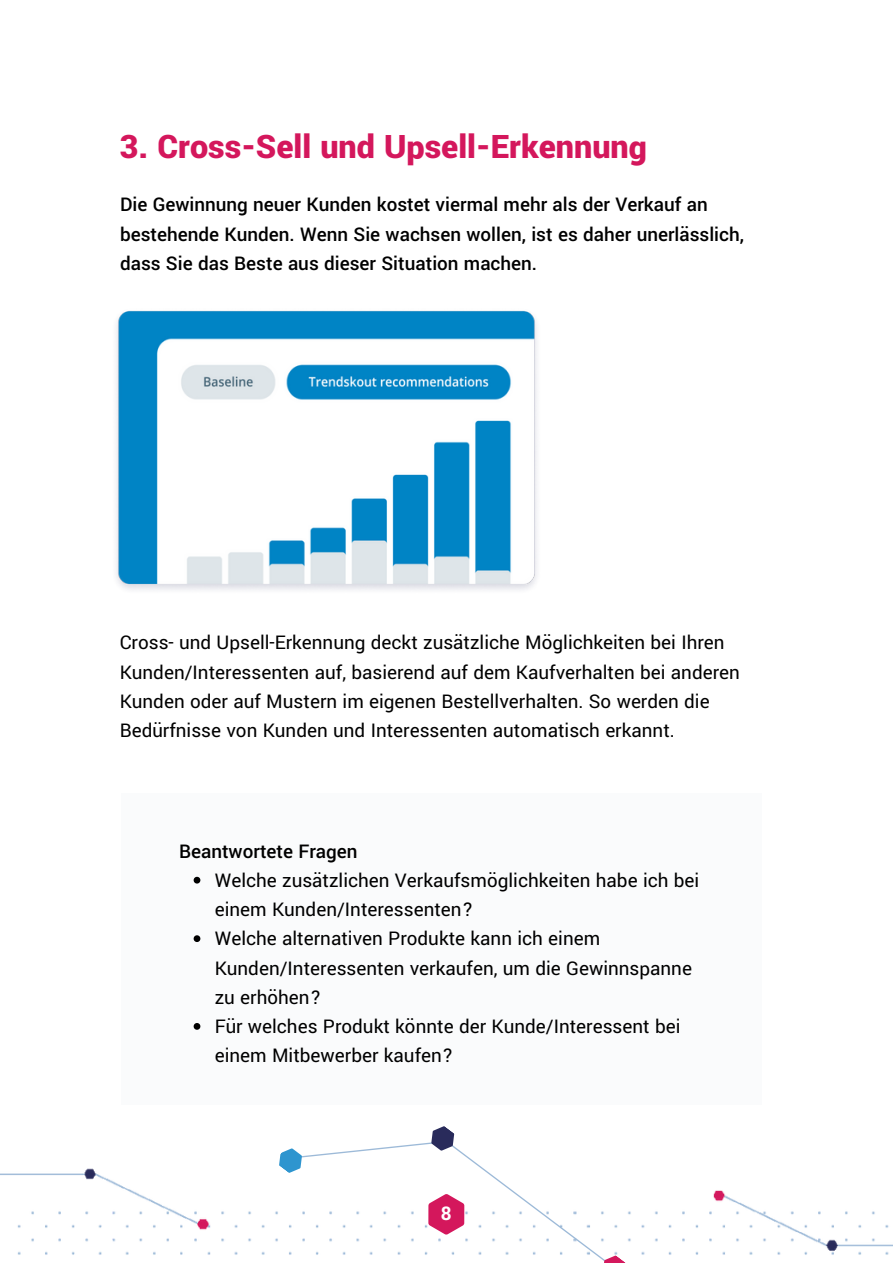
<style>
.page{position:relative;width:893px;height:1264px;background:#fff}
.page>*{position:absolute;margin:0;border:0;box-sizing:border-box;transform-origin:0 0}
.t1{font:900 36px "Yantramanav";color:#d4175c}
.t2{font:21px/29.2px "Yantramanav";color:#000}
.t3{font:500 21px/29.2px "Yantramanav";color:#000}
.t4{font:700 21px "Yantramanav";color:#fff}
</style>
<div class="page">
<svg style="left:275px;top:1126px;width:355px;height:136px"></svg>
<div style="left:121px;top:792px;width:640px;height:312px;background:#fafbfc"></div>
<svg style="left:194px;top:876px;width:6px;height:7px"></svg>
<svg style="left:194px;top:935px;width:6px;height:7px"></svg>
<svg style="left:194px;top:1023px;width:6px;height:6px"></svg>
<img style="left:116px;top:310px;width:421px;height:280px">
<h1 class="t1" style="left:120px;top:124px;width:528px">3. Cross-Sell und Upsell-Erkennung</h1>
<p class="t3" style="left:120px;top:190px;width:625px">Die Gewinnung neuer Kunden kostet viermal mehr als der Verkauf an bestehende Kunden. Wenn Sie wachsen wollen, ist es daher unerlässlich, dass Sie das Beste aus dieser Situation machen.</p>
<p class="t2" style="left:120px;top:628px;width:621px">Cross- und Upsell-Erkennung deckt zusätzliche Möglichkeiten bei Ihren Kunden/Interessenten auf, basierend auf dem Kaufverhalten bei anderen Kunden oder auf Mustern im eigenen Bestellverhalten. So werden die Bedürfnisse von Kunden und Interessenten automatisch erkannt.</p>
<p class="t3" style="left:179px;top:837px;width:180px">Beantwortete Fragen</p>
<p class="t2" style="left:215px;top:866px;width:486px">Welche zusätzlichen Verkaufsmöglichkeiten habe ich bei einem Kunden/Interessenten?<br>Welche alternativen Produkte kann ich einem Kunden/Interessenten verkaufen, um die Gewinnspanne zu erhöhen?<br>Für welches Produkt könnte der Kunde/Interessent bei einem Mitbewerber kaufen?</p>
<p class="t4" style="left:441px;top:1200px;width:12px">8</p>
</div>
